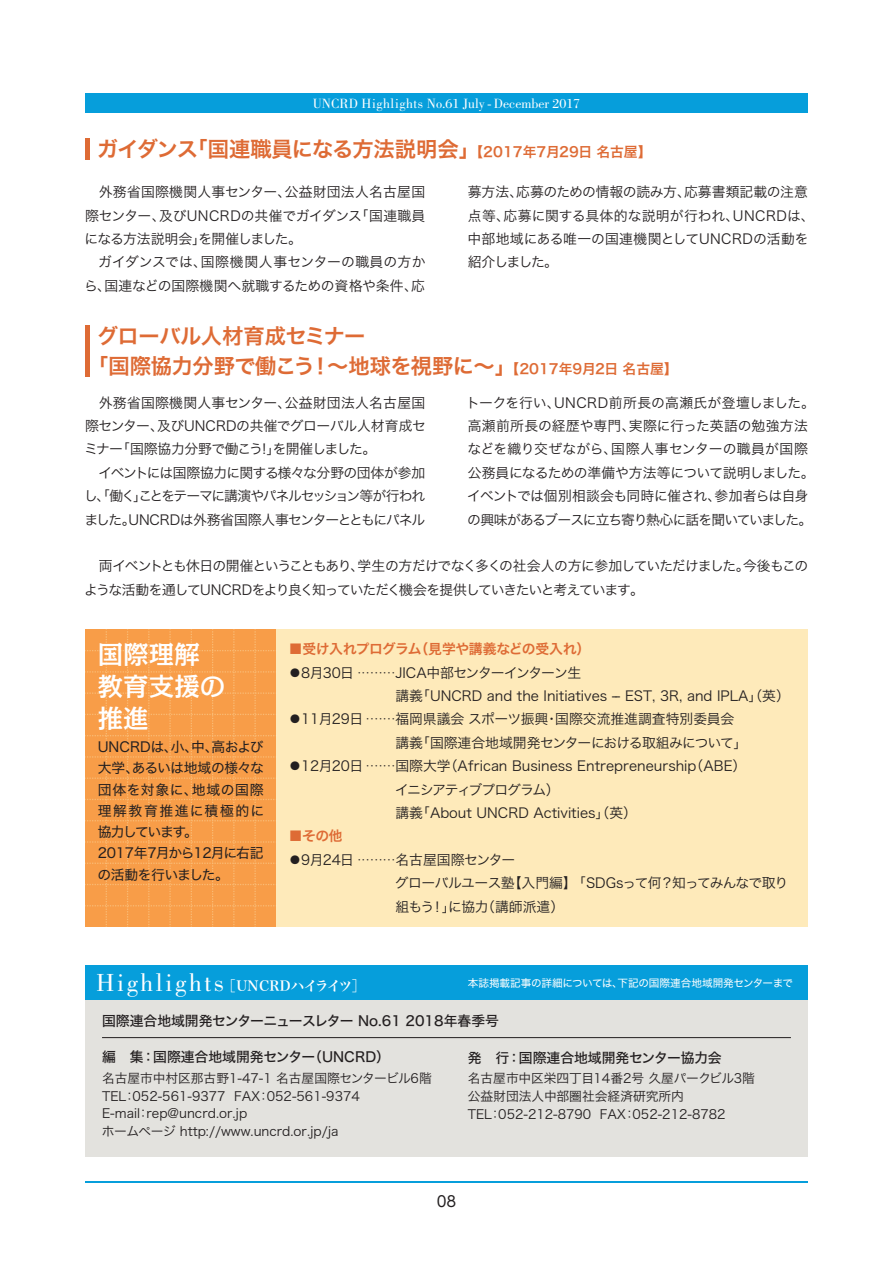
<style>
.page{position:relative;width:893px;height:1263px;background:#fff}
.page>*{position:absolute;margin:0;border:0;box-sizing:border-box;transform-origin:0 0}
.t1{font:500 25.5px/32px "Kakumin Pro";color:#fff}
.t2{font:21.3px/29.7px "Hira Kaku Pro N W6";letter-spacing:-.02em;color:#de6b35}
.t3{font:14.85px "UD Shin Go Pro";color:#231f20}
.t4{font:13.8px/23.4px "Hira Kaku Pro N W3";letter-spacing:-.02em;color:#231f20;text-align:justify}
.t5{font:13.8px/23.4px "Hira Kaku Pro N W3";color:#231f20}
.t6{font:13.8px/23.4px "Hira Kaku Pro N W3";letter-spacing:-.075em;color:#231f20}
.t7{font:13.8px/23.4px "Hira Kaku Pro N W3";letter-spacing:.005em;color:#231f20}
.t8{font:13.8px/21.3px "Hira Kaku Std W4";letter-spacing:-.02em;color:#231f20}
.t9{font:13.8px "Hira Kaku Std W5";color:#231f20}
.t10{font:13.8px/23.4px "Hira Kaku Pro N W3";letter-spacing:-.045em;color:#231f20}
.t11{font:13.8px "Bodoni";color:#fff}
.t12{font:13.8px "Hira Kaku Pro N W6";letter-spacing:-.025em;color:#de6b35}
.t13{font:13.8px "Hira Min Pro N W6";letter-spacing:-.01em;color:#fff}
.t14{font:12.75px/17.7px "Hira Kaku Pro N W3";color:#231f20}
.t15{font:10.65px "Hira Kaku Std W4";letter-spacing:-.03em;color:#fff}
.s1{font-size:13.8px}
.s2{font-family:"Bodoni";font-size:25.5px}
</style>
<div class="page">
<div style="left:276px;top:629px;width:532px;height:298px;background:#feeaba"></div>
<div style="left:85px;top:999px;width:723px;height:158px;background:#e3e2de"></div>
<div style="left:85px;top:965px;width:723px;height:34px;background:#069edb"></div>
<svg style="left:85px;top:629px;width:191px;height:298px;background:#f89e4a"></svg>
<hr style="left:85px;top:138px;width:4px;height:21px;background:#de6b35">
<hr style="left:85px;top:325px;width:4px;height:51px;background:#de6b35">
<hr style="left:102px;top:1037px;width:689px;height:1px;background:#231f20">
<div style="left:85px;top:94px;width:723px;height:19px;background:#069edb"></div>
<hr style="left:85px;top:1181px;width:723px;height:1px;background:#069edb">
<p class="t11" style="left:313px;top:96px;width:269px">UNCRD Highlights No.61 July - December 2017</p>
<h2 class="t2" style="left:97px;top:133px;width:556px">ガイダンス「国連職員になる方法説明会」<span class="s1">【2017年7月29日 名古屋】</span></h2>
<p class="t4" style="left:85px;top:179px;width:342px;text-indent:14px">外務省国際機関人事センター、公益財団法人名古屋国際センター、及びUNCRDの共催でガイダンス「国連職員になる方法説明会」を開催しました。</p>
<p class="t5" style="left:84px;top:249px;width:343px;text-align:right">ガイダンスでは、国際機関人事センターの職員の方から、国連などの国際機関へ就職するための資格や条件、応</p>
<h2 class="t2" style="left:87px;top:320px;width:592px;text-indent:10px">グローバル人材育成セミナー<br>「国際協力分野で働こう！～地球を視野に～」<span class="s1">【2017年9月2日 名古屋】</span></h2>
<p class="t7" style="left:467px;top:179px;width:349px">募方法、応募のための情報の読み方、応募書類記載の注意点等、応募に関する具体的な説明が行われ、UNCRDは、中部地域にある唯一の国連機関としてUNCRDの活動を紹介しました。</p>
<p class="t4" style="left:84px;top:390px;width:343px;text-indent:15px">外務省国際機関人事センター、公益財団法人名古屋国際センター、及びUNCRDの共催でグローバル人材育成セミナー「国際協力分野で働こう!」を開催しました。</p>
<p class="t4" style="left:84px;top:460px;width:343px;text-indent:14px">イベントには国際協力に関する様々な分野の団体が参加し、「働く」ことをテーマに講演やパネルセッション等が行われました。UNCRDは外務省国際人事センターとともにパネル</p>
<p class="t4" style="left:466px;top:390px;width:350px;text-align:left">トークを行い、UNCRD前所長の高瀬氏が登壇しました。高瀬前所長の経歴や専門、実際に行った英語の勉強方法などを織り交ぜながら、国際人事センターの職員が国際公務員になるための準備や方法等について説明しました。イベントでは個別相談会も同時に催され、参加者らは自身の興味があるブースに立ち寄り熱心に話を聞いていました。</p>
<p class="t6" style="left:84px;top:553px;width:726px;text-indent:15px">両イベントとも休日の開催ということもあり、学生の方だけでなく多くの社会人の方に参加していただけました。今後もこのような活動を通してUNCRDをより良く知っていただく機会を提供していきたいと考えています。</p>
<h1 class="t1" style="left:98px;top:636px;width:129px">国際理解教育支援の推進</h1>
<p class="t12" style="left:289px;top:637px;width:303px">■受け入れプログラム（見学や講義などの受入れ）</p>
<p class="t5" style="left:395px;top:660px;width:396px;text-indent:-107px">●8月30日<sup>・・・・・・・・・</sup>JICA中部センターインターン生<br>講義「UNCRD and the Initiatives -- EST, 3R, and IPLA」（英）</p>
<p class="t4" style="left:395px;top:707px;width:353px;text-indent:-107px">●11月29日<sup>・・・・・・・</sup>福岡県議会 スポーツ振興・国際交流推進調査特別委員会講義「国際連合地域開発センターにおける取組みについて」</p>
<p class="t5" style="left:395px;top:753px;width:353px;text-indent:-107px">●12月20日<sup>・・・・・・・</sup>国際大学（African Business Entrepreneurship（ABE）イニシアティブプログラム）<br>講義「About UNCRD Activities」（英）</p>
<p class="t12" style="left:289px;top:824px;width:55px">■その他</p>
<p class="t10" style="left:395px;top:847px;width:395px;text-indent:-107px">●9月24日<sup>・・・・・・・・・</sup>名古屋国際センター<br>グローバルユース塾【入門編】「SDGsって何？知ってみんなで取り組もう！」に協力（講師派遣）</p>
<p class="t8" style="left:97px;top:736px;width:168px">UNCRDは、小、中、高および大学、あるいは地域の様々な団体を対象に、地域の国際理解教育推進に積極的に協力しています。<br>2017年7月から12月に右記の活動を行いました。</p>
<p class="t13" style="left:96px;top:973px;width:271px"><span class="s2">Highlights</span>［UNCRDハイライツ］</p>
<p class="t9" style="left:102px;top:1010px;width:398px">国際連合地域開発センターニュースレター No.61 2018年春季号</p>
<p class="t15" style="left:468px;top:974px;width:327px">本誌掲載記事の詳細については、下記の国際連合地域開発センターまで</p>
<p class="t9" style="left:102px;top:1047px;width:290px">編　集：国際連合地域開発センター（UNCRD）</p>
<p class="t14" style="left:102px;top:1068px;width:332px">名古屋市中村区那古野1-47-1 名古屋国際センタービル6階TEL：052-561-9377 FAX：052-561-9374<br>E-mail：rep@uncrd.or.jp<br>ホームページ http://www.uncrd.or.jp/ja</p>
<p class="t9" style="left:468px;top:1047px;width:255px">発　行：国際連合地域開発センター協力会</p>
<p class="t14" style="left:468px;top:1068px;width:289px;line-height:18.1px">名古屋市中区栄四丁目14番2号 久屋パークビル3階公益財団法人中部圏社会経済研究所内<br>TEL：052-212-8790 FAX：052-212-8782</p>
<p class="t3" style="left:437px;top:1189px;width:21px">08</p>
</div>
